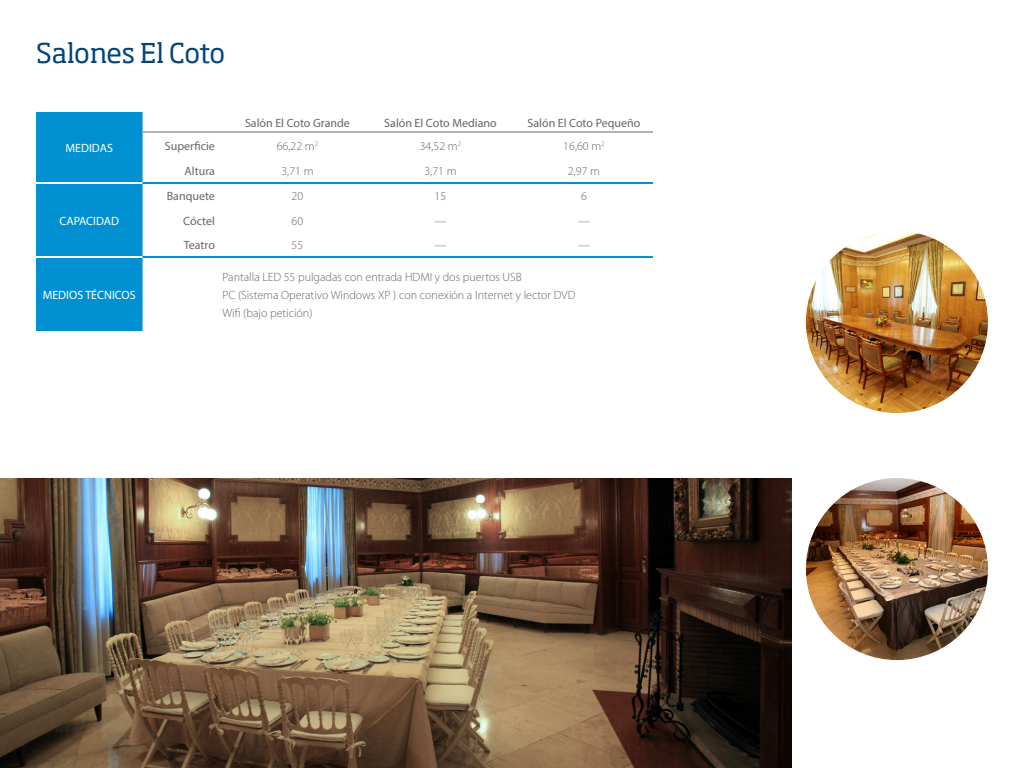
<style>
.page{position:relative;width:1024px;height:768px;background:#fff}
.page>*{position:absolute;margin:0;border:0;box-sizing:border-box;transform-origin:0 0}
.t1{font:27px "Soho Std";letter-spacing:-.01em;color:#00447b}
.t2{font:300 12px "Myriad Pro";color:#666}
.t3{font:12px "Myriad Pro";color:#666}
.t4{font:12px "Myriad Pro";color:#fff}
</style>
<div class="page">
<img style="left:806px;top:231px;width:182px;height:182px;border-radius:91px">
<img style="left:806px;top:478px;width:182px;height:182px;border-radius:91px">
<div style="left:36px;top:112px;width:107px;height:219px;background:#0090d1"></div>
<hr style="left:143px;top:132px;width:86px;height:1px;background:#666">
<hr style="left:229px;top:132px;width:137px;height:1px;background:#666">
<hr style="left:366px;top:132px;width:149px;height:1px;background:#666">
<hr style="left:515px;top:132px;width:138px;height:1px;background:#666">
<hr style="left:36px;top:182px;width:107px;height:2px;background:#fff">
<hr style="left:36px;top:256px;width:107px;height:2px;background:#fff">
<hr style="left:366px;top:182px;width:149px;height:2px;background:#0090d1">
<hr style="left:515px;top:182px;width:138px;height:2px;background:#0090d1">
<hr style="left:143px;top:182px;width:86px;height:2px;background:#0090d1">
<hr style="left:229px;top:182px;width:137px;height:2px;background:#0090d1">
<hr style="left:143px;top:256px;width:86px;height:2px;background:#0090d1">
<hr style="left:229px;top:256px;width:137px;height:2px;background:#0090d1">
<hr style="left:366px;top:256px;width:149px;height:2px;background:#0090d1">
<hr style="left:515px;top:256px;width:138px;height:2px;background:#0090d1">
<img style="left:0;top:478px;width:792px;height:290px">
<p class="t1" style="left:36px;top:36px;width:191px">Salones El Coto</p>
<p class="t3" style="left:245px;top:115px;width:106px">Salón El Coto Grande</p>
<p class="t3" style="left:384px;top:115px;width:114px">Salón El Coto Mediano</p>
<p class="t3" style="left:528px;top:115px;width:114px">Salón El Coto Pequeño</p>
<p class="t4" style="left:66px;top:141px;width:49px">MEDIDAS</p>
<p class="t4" style="left:59px;top:213px;width:61px">CAPACIDAD</p>
<p class="t4" style="left:43px;top:288px;width:95px">MEDIOS TÉCNICOS</p>
<p class="t3" style="left:165px;top:139px;width:52px">Superficie</p>
<p class="t2" style="left:277px;top:139px;width:43px">66,22 m<sup>2</sup></p>
<p class="t2" style="left:420px;top:139px;width:43px">34,52 m<sup>2</sup></p>
<p class="t2" style="left:563px;top:139px;width:43px">16,60 m<sup>2</sup></p>
<p class="t3" style="left:185px;top:164px;width:32px">Altura</p>
<p class="t2" style="left:281px;top:164px;width:34px">3,71 m</p>
<p class="t2" style="left:424px;top:164px;width:34px">3,71 m</p>
<p class="t2" style="left:568px;top:164px;width:34px">2,97 m</p>
<p class="t3" style="left:167px;top:189px;width:50px">Banquete</p>
<p class="t2" style="left:292px;top:189px;width:13px">20</p>
<p class="t2" style="left:435px;top:189px;width:13px">15</p>
<p class="t2" style="left:581px;top:189px;width:7px">6</p>
<p class="t3" style="left:183px;top:214px;width:33px">Cóctel</p>
<p class="t2" style="left:292px;top:214px;width:13px">60</p>
<p class="t2" style="left:434px;top:214px;width:13px">—</p>
<p class="t2" style="left:578px;top:214px;width:13px">—</p>
<p class="t3" style="left:184px;top:238px;width:33px">Teatro</p>
<p class="t2" style="left:292px;top:238px;width:13px">55</p>
<p class="t2" style="left:434px;top:238px;width:13px">—</p>
<p class="t2" style="left:578px;top:238px;width:13px">—</p>
<p class="t2" style="left:223px;top:270px;width:301px">Pantalla LED 55 pulgadas con entrada HDMI y dos puertos USB</p>
<p class="t2" style="left:223px;top:288px;width:354px">PC (Sistema Operativo Windows XP ) con conexión a Internet y lector DVD</p>
<p class="t2" style="left:223px;top:306px;width:92px">Wifi (bajo petición)</p>
</div>
